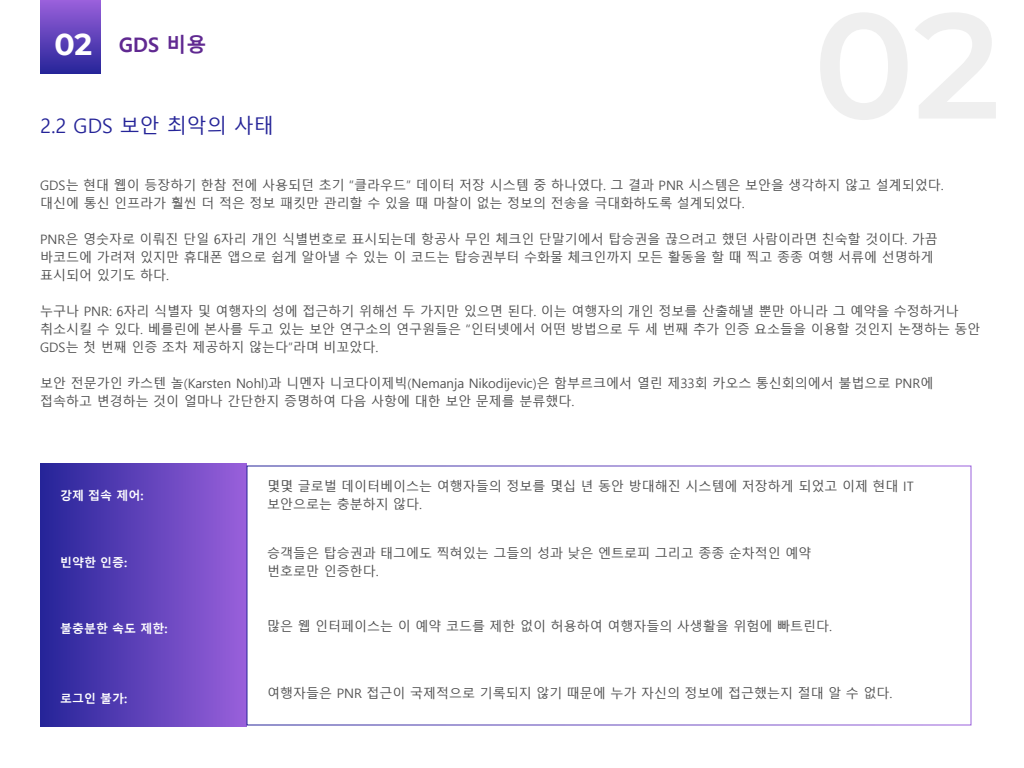
<style>
.page{position:relative;width:1024px;height:768px;background:#fff}
.page>*{position:absolute;margin:0;border:0;box-sizing:border-box;transform-origin:0 0}
.t1{font:700 30px "Montserrat";color:#fff}
.t2{font:20px "Malgun Gothic";color:#252498}
.t3{font:700 20px "Malgun Gothic";color:#602991}
.t4{font:13px/18px "Malgun Gothic";color:#4f4f4f}
.t5{font:700 12px "Malgun Gothic";color:#fff}
</style>
<div class="page">
<div style="left:40px;top:0;width:61px;height:74px;background:linear-gradient(to bottom,#9a61dc,#272599)"></div>
<div style="left:40px;top:463px;width:207px;height:65px;background:linear-gradient(to right,#252498,#9a60db)"></div>
<div style="left:40px;top:529px;width:207px;height:65px;background:linear-gradient(to right,#252498,#9a60db)"></div>
<div style="left:40px;top:596px;width:207px;height:65px;background:linear-gradient(to right,#252498,#9a60db)"></div>
<div style="left:40px;top:662px;width:207px;height:65px;background:linear-gradient(to right,#252498,#9a60db)"></div>
<div style="left:247px;top:466px;width:724px;height:259px;border:1px solid #fff"></div>
<h1 class="t1" style="left:54px;top:22px;width:39px">02</h1>
<h2 class="t3" style="left:119px;top:33px;width:89px">GDS 비용</h2>
<h2 class="t2" style="left:40px;top:115px;width:235px">2.2 GDS 보안 최악의 사태</h2>
<p class="t4" style="left:40px;top:177px;width:905px">GDS는 현대 웹이 등장하기 한참 전에 사용되던 초기 “클라우드” 데이터 저장 시스템 중 하나였다. 그 결과 PNR 시스템은 보안을 생각하지 않고 설계되었다. 대신에 통신 인프라가 훨씬 더 적은 정보 패킷만 관리할 수 있을 때 마찰이 없는 정보의 전송을 극대화하도록 설계되었다.</p>
<p class="t4" style="left:40px;top:231px;width:899px">PNR은 영숫자로 이뤄진 단일 6자리 개인 식별번호로 표시되는데 항공사 무인 체크인 단말기에서 탑승권을 끊으려고 했던 사람이라면 친숙할 것이다. 가끔 바코드에 가려져 있지만 휴대폰 앱으로 쉽게 알아낼 수 있는 이 코드는 탑승권부터 수화물 체크인까지 모든 활동을 할 때 찍고 종종 여행 서류에 선명하게 표시되어 있기도 하다.</p>
<p class="t4" style="left:40px;top:303px;width:942px">누구나 PNR: 6자리 식별자 및 여행자의 성에 접근하기 위해선 두 가지만 있으면 된다. 이는 여행자의 개인 정보를 산출해낼 뿐만 아니라 그 예약을 수정하거나 취소시킬 수 있다. 베를린에 본사를 두고 있는 보안 연구소의 연구원들은 “인터넷에서 어떤 방법으로 두 세 번째 추가 인증 요소들을 이용할 것인지 논쟁하는 동안<br>GDS는 첫 번째 인증 조차 제공하지 않는다”라며 비꼬았다.</p>
<p class="t4" style="left:40px;top:375px;width:895px">보안 전문가인 카스텐 놀(Karsten Nohl)과 니멘자 니코다이제빅(Nemanja Nikodijevic)은 함부르크에서 열린 제33회 카오스 통신회의에서 불법으로 PNR에 접속하고 변경하는 것이 얼마나 간단한지 증명하여 다음 사항에 대한 보안 문제를 분류했다.</p>
<p class="t5" style="left:60px;top:488px;width:85px">강제 접속 제어:</p>
<p class="t5" style="left:60px;top:555px;width:69px">빈약한 인증:</p>
<p class="t5" style="left:60px;top:622px;width:109px">불충분한 속도 제한:</p>
<p class="t5" style="left:60px;top:691px;width:69px">로그인 불가:</p>
<p class="t4" style="left:267px;top:478px;width:648px">몇몇 글로벌 데이터베이스는 여행자들의 정보를 몇십 년 동안 방대해진 시스템에 저장하게 되었고 이제 현대 IT 보안으로는 충분하지 않다.</p>
<p class="t4" style="left:267px;top:545px;width:546px">승객들은 탑승권과 태그에도 찍혀있는 그들의 성과 낮은 엔트로피 그리고 종종 순차적인 예약 번호로만 인증한다.</p>
<p class="t4" style="left:267px;top:618px;width:566px">많은 웹 인터페이스는 이 예약 코드를 제한 없이 허용하여 여행자들의 사생활을 위험에 빠트린다.</p>
<p class="t4" style="left:267px;top:685px;width:627px">여행자들은 PNR 접근이 국제적으로 기록되지 않기 때문에 누가 자신의 정보에 접근했는지 절대 알 수 없다.</p>
</div>
